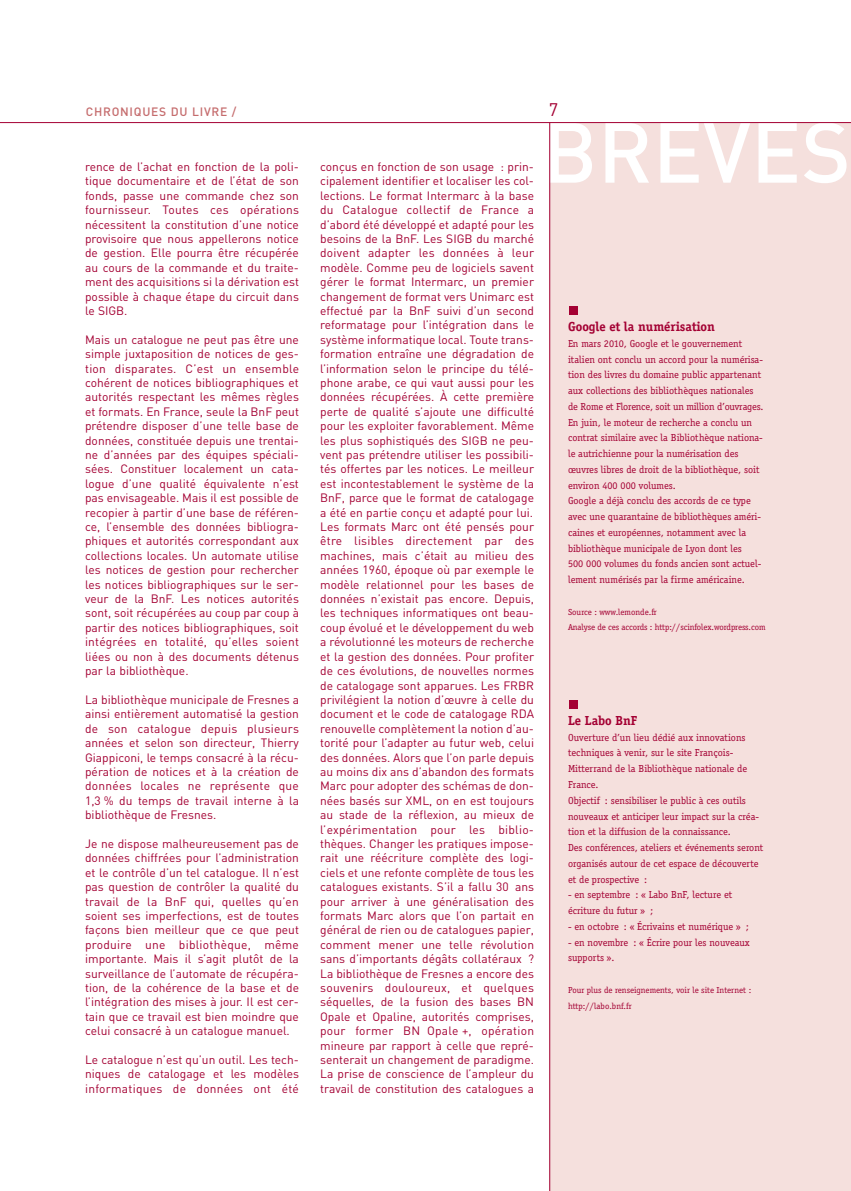
<style>
.page{position:relative;width:851px;height:1191px;background:#fff}
.page>*{position:absolute;margin:0;border:0;box-sizing:border-box;transform-origin:0 0}
.t1{font:500 84px "DIN";color:#fff}
.t2{font:18px "DIN";color:#a40133}
.t3{font:700 13.5px "Officina Serif";color:#a40133}
.t4{font:12px/14.4px "DIN";color:#a40133;text-align:justify}
.t5{font:500 12px "DIN";letter-spacing:.06em;color:#c56c6d}
.t6{font:10.5px/15.8px "Officina Serif";color:#a40133}
.t7{font:9px/15.8px "Officina Serif";color:#a40133}
</style>
<div class="page">
<div style="left:549px;top:123px;width:301px;height:1068px;background:#f5e0dd"></div>
<div style="left:569px;top:700px;width:9px;height:9px;background:#a40133"></div>
<div style="left:569px;top:306px;width:9px;height:9px;background:#a40133"></div>
<hr style="left:0;top:122px;width:850px;height:1px;background:#a40133">
<hr style="left:549px;top:123px;width:1px;height:1068px;background:#a40133">
<p class="t5" style="left:86px;top:105px;width:152px">CHRONIQUES DU LIVRE /</p>
<p class="t4" style="left:85px;top:160px;width:215px">rence de l’achat en fonction de la poli&shy;tique documentaire et de l’état de son fonds, passe une commande chez son fournisseur. Toutes ces opérations nécessitent la constitution d’une notice provisoire que nous appellerons notice de gestion. Elle pourra être récupérée au cours de la commande et du traite&shy;ment des acquisitions si la dérivation est possible à chaque étape du circuit dans le SIGB.</p>
<p class="t4" style="left:85px;top:332px;width:215px">Mais un catalogue ne peut pas être une simple juxtaposition de notices de ges&shy;tion disparates. C’est un ensemble cohérent de notices bibliographiques et autorités respectant les mêmes règles et formats. En France, seule la BnF peut prétendre disposer d’une telle base de données, constituée depuis une trentai&shy;ne d’années par des équipes spéciali&shy;sées. Constituer localement un cata&shy;logue d’une qualité équivalente n’est pas envisageable. Mais il est possible de recopier à partir d’une base de référen&shy;ce, l’ensemble des données bibliogra&shy;phiques et autorités correspondant aux collections locales. Un automate utilise les notices de gestion pour rechercher les notices bibliographiques sur le ser&shy;veur de la BnF. Les notices autorités sont, soit récupérées au coup par coup à partir des notices bibliographiques, soit intégrées en totalité, qu’elles soient liées ou non à des documents détenus par la bibliothèque.</p>
<p class="t4" style="left:85px;top:692px;width:215px">La bibliothèque municipale de Fresnes a ainsi entièrement automatisé la gestion de son catalogue depuis plusieurs années et selon son directeur, Thierry Giappiconi, le temps consacré à la récu&shy;pération de notices et à la création de données locales ne représente que 1,3 % du temps de travail interne à la bibliothèque de Fresnes.</p>
<p class="t4" style="left:85px;top:836px;width:215px">Je ne dispose malheureusement pas de données chiffrées pour l’administration et le contrôle d’un tel catalogue. Il n’est pas question de contrôler la qualité du travail de la BnF qui, quelles qu’en soient ses imperfections, est de toutes façons bien meilleur que ce que peut produire une bibliothèque, même importante. Mais il s’agit plutôt de la surveillance de l’automate de récupéra&shy;tion, de la cohérence de la base et de l’intégration des mises à jour. Il est cer&shy;tain que ce travail est bien moindre que celui consacré à un catalogue manuel.</p>
<p class="t4" style="left:85px;top:1052px;width:215px">Le catalogue n’est qu’un outil. Les tech&shy;niques de catalogage et les modèles informatiques de données ont été</p>
<p class="t4" style="left:320px;top:160px;width:215px">conçus en fonction de son usage : prin&shy;cipalement identifier et localiser les col&shy;lections. Le format Intermarc à la base du Catalogue collectif de France a d’abord été développé et adapté pour les besoins de la BnF. Les SIGB du marché doivent adapter les données à leur modèle. Comme peu de logiciels savent gérer le format Intermarc, un premier changement de format vers Unimarc est effectué par la BnF suivi d’un second reformatage pour l’intégration dans le système informatique local. Toute trans&shy;formation entraîne une dégradation de l’information selon le principe du télé&shy;phone arabe, ce qui vaut aussi pour les données récupérées. À cette première perte de qualité s’ajoute une difficulté pour les exploiter favorablement. Même les plus sophistiqués des SIGB ne peu&shy;vent pas prétendre utiliser les possibili&shy;tés offertes par les notices. Le meilleur est incontestablement le système de la BnF, parce que le format de catalogage a été en partie conçu et adapté pour lui.<br>Les formats Marc ont été pensés pour être lisibles directement par des machines, mais c’était au milieu des années 1960, époque où par exemple le modèle relationnel pour les bases de données n’existait pas encore. Depuis, les techniques informatiques ont beau&shy;coup évolué et le développement du web a révolutionné les moteurs de recherche et la gestion des données. Pour profiter de ces évolutions, de nouvelles normes de catalogage sont apparues. Les FRBR privilégient la notion d’œuvre à celle du document et le code de catalogage RDA renouvelle complètement la notion d’au&shy;torité pour l’adapter au futur web, celui des données. Alors que l’on parle depuis au moins dix ans d’abandon des formats Marc pour adopter des schémas de don&shy;nées basés sur XML, on en est toujours au stade de la réflexion, au mieux de l’expérimentation pour les biblio&shy;thèques. Changer les pratiques impose&shy;rait une réécriture complète des logi&shy;ciels et une refonte complète de tous les catalogues existants. S’il a fallu 30 ans pour arriver à une généralisation des formats Marc alors que l’on partait en général de rien ou de catalogues papier, comment mener une telle révolution sans d’importants dégâts collatéraux ?<br>La bibliothèque de Fresnes a encore des souvenirs douloureux, et quelques séquelles, de la fusion des bases BN Opale et Opaline, autorités comprises, pour former BN Opale +, opération mineure par rapport à celle que repré&shy;senterait un changement de paradigme.<br>La prise de conscience de l’ampleur du travail de constitution des catalogues a</p>
<h2 class="t2" style="left:549px;top:99px;width:11px">7</h2>
<h1 class="t1" style="left:542px;top:105px;width:310px">BREVES</h1>
<p class="t3" style="left:568px;top:318px;width:148px">Google et la numérisation</p>
<p class="t6" style="left:568px;top:335px;width:197px">En mars 2010, Google et le gouvernement italien ont conclu un accord pour la numérisa&shy;tion des livres du domaine public appartenant aux collections des bibliothèques nationales de Rome et Florence, soit un million d’ouvrages.<br>En juin, le moteur de recherche a conclu un contrat similaire avec la Bibliothèque nationa&shy;le autrichienne pour la numérisation des œuvres libres de droit de la bibliothèque, soit environ 400 000 volumes.<br>Google a déjà conclu des accords de ce type avec une quarantaine de bibliothèques améri&shy;caines et européennes, notamment avec la bibliothèque municipale de Lyon dont les<br>500 000 volumes du fonds ancien sont actuel&shy;lement numérisés par la firme américaine.</p>
<p class="t7" style="left:568px;top:603px;width:199px">Source : www.lemonde.fr<br>Analyse de ces accords : http://scinfolex.wordpress.com</p>
<p class="t3" style="left:568px;top:712px;width:71px">Le Labo BnF</p>
<p class="t6" style="left:568px;top:729px;width:197px">Ouverture d’un lieu dédié aux innovations techniques à venir, sur le site François-Mitterrand de la Bibliothèque nationale de France.<br>Objectif : sensibiliser le public à ces outils nouveaux et anticiper leur impact sur la créa&shy;tion et la diffusion de la connaissance.<br>Des conférences, ateliers et événements seront organisés autour de cet espace de découverte et de prospective :</p>
<p class="t6" style="left:568px;top:886px;width:165px">- en septembre : « Labo BnF, lecture et écriture du futur » ;</p>
<p class="t6" style="left:568px;top:918px;width:182px">- en octobre : « Écrivains et numérique » ;</p>
<p class="t6" style="left:568px;top:934px;width:183px">- en novembre : « Écrire pour les nouveaux supports ».</p>
<p class="t7" style="left:568px;top:981px;width:185px">Pour plus de renseignements, voir le site Internet : http://labo.bnf.fr</p>
</div>
